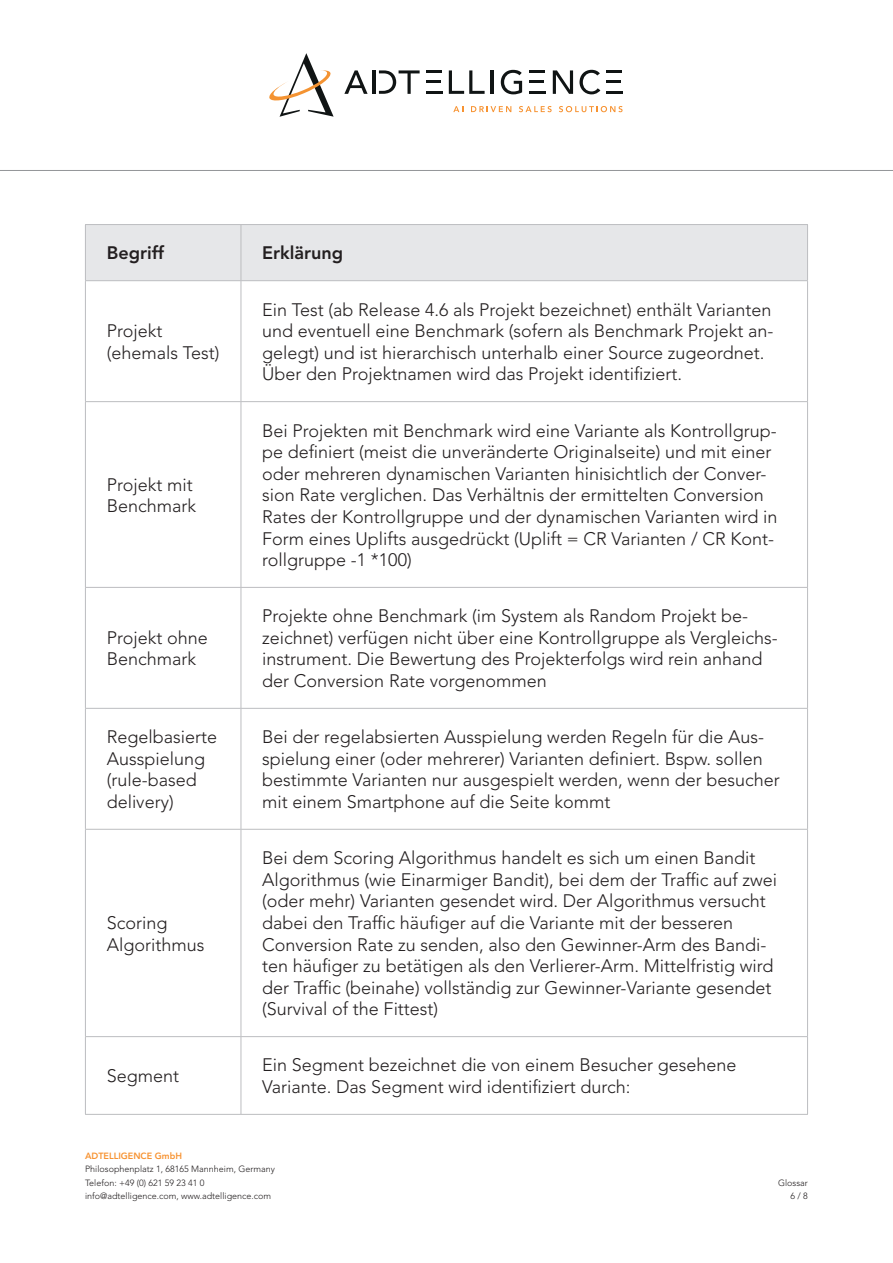
<style>
.page{position:relative;width:893px;height:1263px;background:#fff}
.page>*{position:absolute;margin:0;border:0;box-sizing:border-box;transform-origin:0 0}
.t1{font:300 18px/21.6px "Avenir LT Std";color:#231f20}
.t2{font:800 18px "Avenir LT Std";color:#231f20}
.t3{font:300 9px/13.5px "Avenir LT Std";color:#231f20}
.t4{font:800 9px "Avenir LT Std";color:#f79332}
</style>
<div class="page">
<svg style="left:453px;top:106px;width:10px;height:6px"></svg>
<svg style="left:471px;top:106px;width:40px;height:6px"></svg>
<svg style="left:519px;top:106px;width:33px;height:6px"></svg>
<svg style="left:559px;top:106px;width:64px;height:6px"></svg>
<svg style="left:344px;top:70px;width:24px;height:24px"></svg>
<svg style="left:449px;top:70px;width:36px;height:24px"></svg>
<hr style="left:491px;top:70px;width:3px;height:24px;background:#101414">
<hr style="left:372px;top:70px;width:4px;height:24px;background:#101414">
<svg style="left:501px;top:70px;width:21px;height:24px"></svg>
<svg style="left:553px;top:70px;width:20px;height:24px"></svg>
<svg style="left:579px;top:70px;width:21px;height:24px"></svg>
<svg style="left:269px;top:53px;width:65px;height:64px"></svg>
<svg style="left:379px;top:70px;width:41px;height:24px"></svg>
<hr style="left:606px;top:80px;width:15px;height:3px;background:#101414">
<hr style="left:606px;top:70px;width:16px;height:3px;background:#101414">
<hr style="left:606px;top:91px;width:17px;height:3px;background:#101414">
<hr style="left:529px;top:80px;width:15px;height:3px;background:#101414">
<hr style="left:529px;top:70px;width:16px;height:3px;background:#101414">
<hr style="left:529px;top:91px;width:17px;height:3px;background:#101414">
<hr style="left:427px;top:80px;width:14px;height:3px;background:#101414">
<hr style="left:427px;top:70px;width:15px;height:3px;background:#101414">
<hr style="left:427px;top:91px;width:16px;height:3px;background:#101414">
<hr style="left:0;top:170px;width:893px;height:1px;background:#939598">
<div style="left:86px;top:225px;width:721px;height:55px;background:#e6e7e9"></div>
<hr style="left:241px;top:225px;width:1px;height:55px;background:#bcbdc0">
<hr style="left:241px;top:281px;width:1px;height:120px;background:#bcbdc0">
<hr style="left:85px;top:401px;width:156px;height:1px;background:#bcbdc0">
<hr style="left:241px;top:401px;width:567px;height:1px;background:#bcbdc0">
<hr style="left:241px;top:402px;width:1px;height:185px;background:#bcbdc0">
<hr style="left:85px;top:587px;width:156px;height:1px;background:#bcbdc0">
<hr style="left:241px;top:587px;width:567px;height:1px;background:#bcbdc0">
<hr style="left:241px;top:588px;width:1px;height:120px;background:#bcbdc0">
<hr style="left:85px;top:708px;width:156px;height:1px;background:#bcbdc0">
<hr style="left:241px;top:708px;width:567px;height:1px;background:#bcbdc0">
<hr style="left:241px;top:709px;width:1px;height:120px;background:#bcbdc0">
<hr style="left:85px;top:829px;width:156px;height:1px;background:#bcbdc0">
<hr style="left:241px;top:829px;width:567px;height:1px;background:#bcbdc0">
<hr style="left:241px;top:830px;width:1px;height:206px;background:#bcbdc0">
<hr style="left:85px;top:1036px;width:156px;height:1px;background:#bcbdc0">
<hr style="left:241px;top:1036px;width:567px;height:1px;background:#bcbdc0">
<hr style="left:241px;top:1037px;width:1px;height:77px;background:#bcbdc0">
<hr style="left:85px;top:1114px;width:156px;height:1px;background:#bcbdc0">
<hr style="left:241px;top:1114px;width:567px;height:1px;background:#bcbdc0">
<hr style="left:85px;top:280px;width:156px;height:1px;background:#bcbdc0">
<hr style="left:241px;top:280px;width:567px;height:1px;background:#bcbdc0">
<hr style="left:85px;top:224px;width:156px;height:1px;background:#bcbdc0">
<hr style="left:85px;top:225px;width:1px;height:55px;background:#bcbdc0">
<hr style="left:241px;top:224px;width:567px;height:1px;background:#bcbdc0">
<hr style="left:807px;top:225px;width:1px;height:55px;background:#bcbdc0">
<hr style="left:85px;top:281px;width:1px;height:120px;background:#bcbdc0">
<hr style="left:807px;top:281px;width:1px;height:120px;background:#bcbdc0">
<hr style="left:85px;top:402px;width:1px;height:185px;background:#bcbdc0">
<hr style="left:807px;top:402px;width:1px;height:185px;background:#bcbdc0">
<hr style="left:85px;top:588px;width:1px;height:120px;background:#bcbdc0">
<hr style="left:807px;top:588px;width:1px;height:120px;background:#bcbdc0">
<hr style="left:85px;top:709px;width:1px;height:120px;background:#bcbdc0">
<hr style="left:807px;top:709px;width:1px;height:120px;background:#bcbdc0">
<hr style="left:85px;top:830px;width:1px;height:206px;background:#bcbdc0">
<hr style="left:807px;top:830px;width:1px;height:206px;background:#bcbdc0">
<hr style="left:85px;top:1037px;width:1px;height:77px;background:#bcbdc0">
<hr style="left:807px;top:1037px;width:1px;height:77px;background:#bcbdc0">
<p class="t2" style="left:107px;top:242px;width:59px">Begriff</p>
<p class="t2" style="left:262px;top:242px;width:83px">Erklärung</p>
<p class="t1" style="left:107px;top:320px;width:114px">Projekt (ehemals Test)</p>
<p class="t1" style="left:107px;top:474px;width:91px">Projekt mit<br>Benchmark</p>
<p class="t1" style="left:107px;top:627px;width:103px">Projekt ohne<br>Benchmark</p>
<p class="t1" style="left:262px;top:299px;width:513px">Ein Test (ab Release 4.6 als Projekt bezeichnet) enthält Varianten und eventuell eine Benchmark (sofern als Benchmark Projekt an&shy;gelegt) und ist hierarchisch unterhalb einer Source zugeordnet.<br>Über den Projektnamen wird das Projekt identifiziert.</p>
<p class="t1" style="left:262px;top:420px;width:517px">Bei Projekten mit Benchmark wird eine Variante als Kontrollgrup&shy;pe definiert (meist die unveränderte Originalseite) und mit einer oder mehreren dynamischen Varianten hinisichtlich der Conver&shy;sion Rate verglichen. Das Verhältnis der ermittelten Conversion Rates der Kontrollgruppe und der dynamischen Varianten wird in Form eines Uplifts ausgedrückt (Uplift = CR Varianten / CR Kont&shy;rollgruppe -1 *100)</p>
<p class="t1" style="left:262px;top:605px;width:517px">Projekte ohne Benchmark (im System als Random Projekt be&shy;zeichnet) verfügen nicht über eine Kontrollgruppe als Vergleichs&shy;instrument. Die Bewertung des Projekterfolgs wird rein anhand der Conversion Rate vorgenommen</p>
<p class="t1" style="left:107px;top:726px;width:112px">Regelbasierte<br>Ausspielung (rule-based delivery)</p>
<p class="t1" style="left:262px;top:726px;width:519px">Bei der regelabsierten Ausspielung werden Regeln für die Aus&shy;spielung einer (oder mehrerer) Varianten definiert. Bspw. sollen bestimmte Varianten nur ausgespielt werden, wenn der besucher mit einem Smartphone auf die Seite kommt</p>
<p class="t1" style="left:107px;top:912px;width:99px">Scoring<br>Algorithmus</p>
<p class="t1" style="left:262px;top:847px;width:516px">Bei dem Scoring Algorithmus handelt es sich um einen Bandit Algorithmus (wie Einarmiger Bandit), bei dem der Traffic auf zwei (oder mehr) Varianten gesendet wird. Der Algorithmus versucht dabei den Traffic häufiger auf die Variante mit der besseren Conversion Rate zu senden, also den Gewinner-Arm des Bandi&shy;ten häufiger zu betätigen als den Verlierer-Arm. Mittelfristig wird der Traffic (beinahe) vollständig zur Gewinner-Variante gesendet (Survival of the Fittest)</p>
<p class="t1" style="left:107px;top:1065px;width:74px">Segment</p>
<p class="t1" style="left:262px;top:1054px;width:476px">Ein Segment bezeichnet die von einem Besucher gesehene<br>Variante. Das Segment wird identifiziert durch:</p>
<p class="t4" style="left:85px;top:1150px;width:99px">ADTELLIGENCE GmbH</p>
<p class="t3" style="left:85px;top:1162px;width:191px">Philosophenplatz 1, 68165 Mannheim, Germany<br>Telefon: +49 (0) 621 59 23 41 0 info@adtelligence.com, www.adtelligence.com</p>
<p class="t3" style="left:778px;top:1176px;width:31px;text-align:right">Glossar<br>6 / 8</p>
</div>
